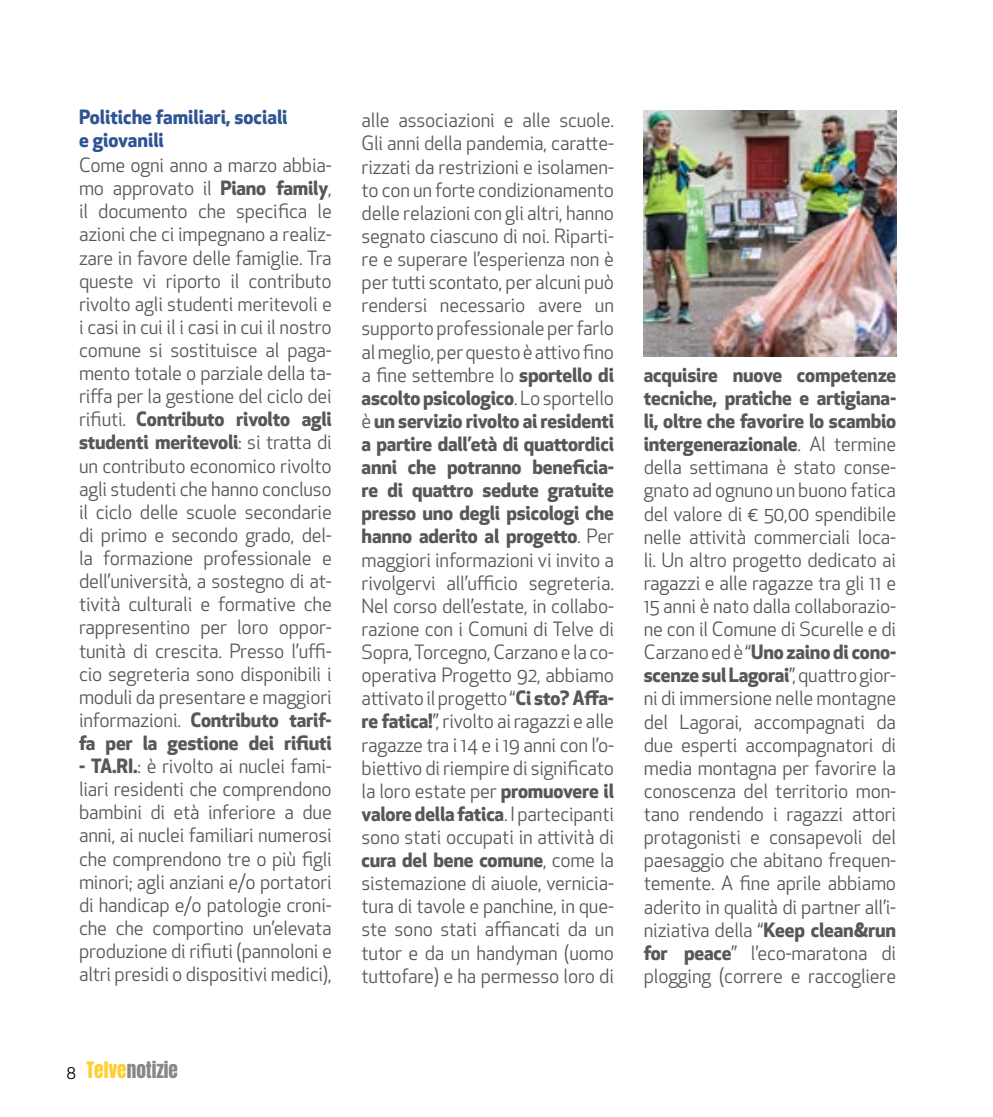
<style>
.page{position:relative;width:993px;height:1117px;background:#fff}
.page>*{position:absolute;margin:0;border:0;box-sizing:border-box;transform-origin:0 0}
.t1{font:19.25px/23.1px "Apex New";letter-spacing:-.01em;color:#575756;text-align:justify}
.t2{font:700 19.25px/23.1px "Apex New";color:#2e5494}
.t3{font:19.25px "Anton";color:#878787}
.s1{font-weight:700}
.s2{font-family:"Apex New";font-size:15.75px;color:#000}
.s3{color:#ffce32}
</style>
<div class="page">
<img style="left:643px;top:110px;width:252px;height:246px">
<p class="t2" style="left:79px;top:104px;width:210px">Politiche familiari, sociali e giovanili</p>
<p class="t1" style="left:361px;top:109px;width:254px">alle associazioni e alle scuole.<br>Gli anni della pandemia, caratte&shy;rizzati da restrizioni e isolamen&shy;to con un forte condizionamento delle relazioni con gli altri, hanno segnato ciascuno di noi. Riparti&shy;re e superare l’esperienza non è per tutti scontato, per alcuni può rendersi necessario avere un supporto professionale per farlo al meglio, per questo è attivo fino a fine settembre lo <span class="s1">sportello di ascolto psicologico</span>. Lo sportello è <span class="s1">un servizio rivolto ai residenti a partire dall’età di quattordici anni che potranno beneficia&shy;re di quattro sedute gratuite presso uno degli psicologi che hanno aderito al progetto</span>. Per maggiori informazioni vi invito a rivolgervi all’ufficio segreteria.<br>Nel corso dell’estate, in collabo&shy;razione con i Comuni di Telve di Sopra, Torcegno, Carzano e la co&shy;operativa Progetto 92, abbiamo attivato il progetto “<span class="s1">Ci sto? Affa&shy;re fatica!</span>”, rivolto ai ragazzi e alle ragazze tra i 14 e i 19 anni con l’o&shy;biettivo di riempire di significato la loro estate per <span class="s1">promuovere il valore della fatica</span>. I partecipanti sono stati occupati in attività di <span class="s1">cura del bene comune</span>, come la sistemazione di aiuole, vernicia&shy;tura di tavole e panchine, in que&shy;ste sono stati affiancati da un tutor e da un handyman (uomo tuttofare) e ha permesso loro di</p>
<p class="t1" style="left:79px;top:153px;width:254px">Come ogni anno a marzo abbia&shy;mo approvato il <span class="s1">Piano family</span>, il documento che specifica le azioni che ci impegnano a realiz&shy;zare in favore delle famiglie. Tra queste vi riporto il contributo rivolto agli studenti meritevoli e i casi in cui il i casi in cui il nostro comune si sostituisce al paga&shy;mento totale o parziale della ta&shy;riffa per la gestione del ciclo dei rifiuti. <span class="s1">Contributo rivolto agli studenti meritevoli</span>: si tratta di un contributo economico rivolto agli studenti che hanno concluso il ciclo delle scuole secondarie di primo e secondo grado, del&shy;la formazione professionale e dell’università, a sostegno di at&shy;tività culturali e formative che rappresentino per loro oppor&shy;tunità di crescita. Presso l’uffi&shy;cio segreteria sono disponibili i moduli da presentare e maggiori informazioni. <span class="s1">Contributo tarif&shy;fa per la gestione dei rifiuti</span></p>
<p class="t1" style="left:79px;top:754px;width:254px"><span class="s1">- TA.RI.</span>: è rivolto ai nuclei fami&shy;liari residenti che comprendono bambini di età inferiore a due anni, ai nuclei familiari numerosi che comprendono tre o più figli minori; agli anziani e/o portatori di handicap e/o patologie croni&shy;che che comportino un’elevata produzione di rifiuti (pannoloni e altri presidi o dispositivi medici),</p>
<p class="t3" style="left:67px;top:1059px;width:112px"><span class="s2">8</span> <span class="s3">Telve</span>notizie</p>
<p class="t1" style="left:643px;top:363px;width:254px"><span class="s1">acquisire nuove competenze tecniche, pratiche e artigiana&shy;li, oltre che favorire lo scambio intergenerazionale</span>. Al termine della settimana è stato conse&shy;gnato ad ognuno un buono fatica del valore di € 50,00 spendibile nelle attività commerciali loca&shy;li. Un altro progetto dedicato ai ragazzi e alle ragazze tra gli 11 e 15 anni è nato dalla collaborazio&shy;ne con il Comune di Scurelle e di Carzano ed è “<span class="s1">Uno zaino di cono&shy;scenze sul Lagorai</span>”, quattro gior&shy;ni di immersione nelle montagne del Lagorai, accompagnati da due esperti accompagnatori di media montagna per favorire la conoscenza del territorio mon&shy;tano rendendo i ragazzi attori protagonisti e consapevoli del paesaggio che abitano frequen&shy;temente. A fine aprile abbiamo aderito in qualità di partner all’i&shy;niziativa della “<span class="s1">Keep clean&amp;run for peace</span>” l’eco-maratona di plogging (correre e raccogliere</p>
</div>
